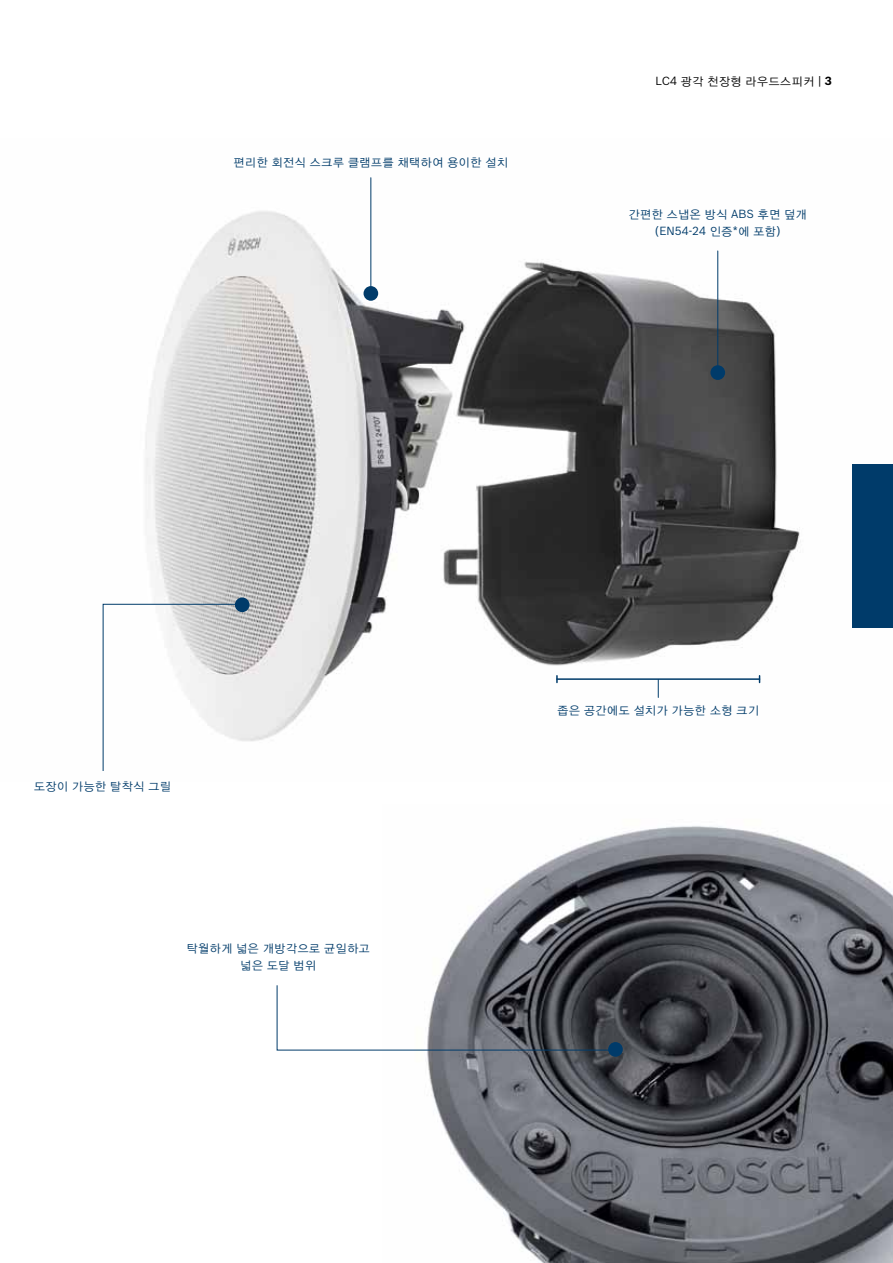
<style>
.page{position:relative;width:893px;height:1263px;background:#fff}
.page>*{position:absolute;margin:0;border:0;box-sizing:border-box;transform-origin:0 0}
.t1{font:11.55px/16.4px "YGO12";color:#003b6a;text-align:center}
.t2{font:11.55px "YGO12";color:#000}
.t3{font:11.55px "Bosch Sans";color:#003b6a}
.s1{font-family:"Bosch Sans"}
.s2{font-family:"Bosch Sans";font-weight:700}
.s3{font-family:"YGO12"}
</style>
<div class="page">
<img style="left:145px;top:177px;width:748px;height:564px">
<div style="left:852px;top:465px;width:41px;height:163px;background:#003b6a"></div>
<img style="left:427px;top:826px;width:466px;height:437px">
<hr style="left:557px;top:678px;width:203px;height:2px;background:#003b6a">
<svg style="left:658px;top:679px;width:1px;height:18px"></svg>
<div style="left:608px;top:1042px;width:15px;height:15px;background:#003b6a;border-radius:50%"></div>
<svg style="left:276px;top:984px;width:338px;height:67px"></svg>
<svg style="left:102px;top:603px;width:143px;height:168px"></svg>
<div style="left:235px;top:597px;width:15px;height:15px;background:#003b6a;border-radius:50%"></div>
<div style="left:710px;top:365px;width:15px;height:15px;background:#003b6a;border-radius:50%"></div>
<hr style="left:717px;top:251px;width:1px;height:121px;background:#003b6a">
<hr style="left:370px;top:178px;width:1px;height:115px;background:#003b6a">
<div style="left:363px;top:286px;width:15px;height:15px;background:#003b6a;border-radius:50%"></div>
<p class="t1" style="left:233px;top:154px;width:276px">편리한 회전식 스크루 클램프를 채택하여 용이한 설치</p>
<p class="t2" style="left:655px;top:75px;width:178px"><span class="s1">LC4</span> 광각 천장형 라우드스피커 <span class="s1">|</span> <span class="s2">3</span></p>
<p class="t1" style="left:628px;top:207px;width:180px">간편한 스냅온 방식 <span class="s1">ABS</span> 후면 덮개</p>
<p class="t3" style="left:655px;top:222px;width:128px">(EN54-24 <span class="s3">인증</span>*<span class="s3">에 포함</span>)</p>
<p class="t1" style="left:34px;top:778px;width:139px">도장이 가능한 탈착식 그릴</p>
<p class="t1" style="left:186px;top:941px;width:185px">탁월하게 넓은 개방각으로 균일하고 넓은 도달 범위</p>
<p class="t1" style="left:557px;top:703px;width:204px">좁은 공간에도 설치가 가능한 소형 크기</p>
</div>
